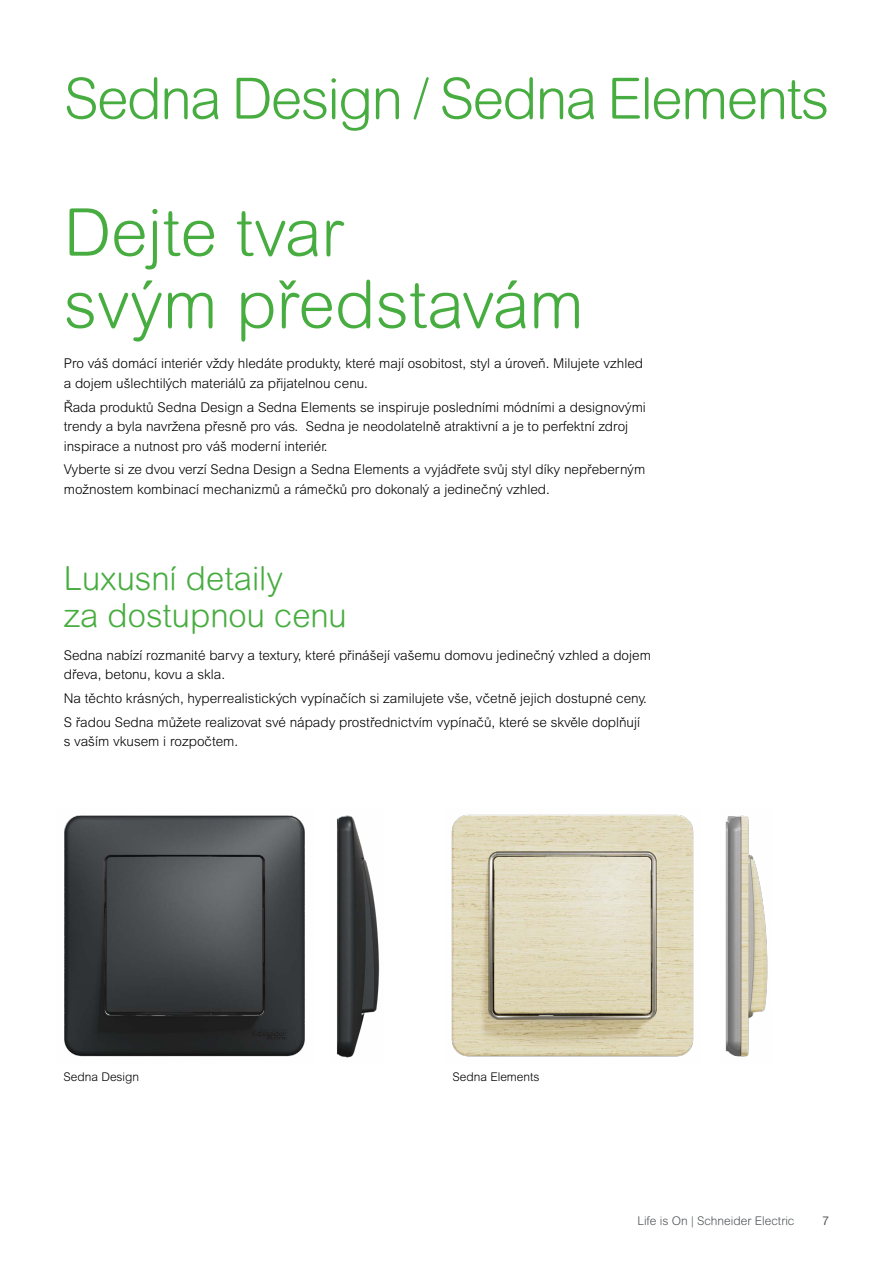
<style>
.page{position:relative;width:893px;height:1263px;background:#fff}
.page>*{position:absolute;margin:0;border:0;box-sizing:border-box;transform-origin:0 0}
.t1{font:300 66px/72px "Arial Rounded MT Pro";color:#48ad40}
.t2{font:300 57px "Arial Rounded MT Pro";letter-spacing:-.03em;color:#48ad40}
.t3{font:300 33px/37.5px "Arial Rounded MT Pro";color:#48ad40}
.t4{font:300 13.5px/19.5px "Arial MT Pro";color:#000}
.t5{font:300 12px "Arial Rounded MT Pro";color:#505456}
.t6{font:300 12px "Arial Rounded MT Pro";color:#000}
.t7{font:12px "Arial Rounded MT Pro";color:#505456}
</style>
<div class="page">
<img style="left:451px;top:814px;width:243px;height:243px">
<img style="left:337px;top:815px;width:43px;height:243px">
<img style="left:725px;top:815px;width:43px;height:242px">
<img style="left:64px;top:815px;width:241px;height:242px">
<h2 class="t2" style="left:64px;top:66px;width:767px">Sedna Design / Sedna Elements</h2>
<h1 class="t1" style="left:64px;top:199px;width:522px">Dejte tvar<br>svým představám</h1>
<p class="t4" style="left:64px;top:354px;width:581px">Pro váš domácí interiér vždy hledáte produkty, které mají osobitost, styl a úroveň. Milujete vzhled a dojem ušlechtilých materiálů za přijatelnou cenu.</p>
<p class="t4" style="left:64px;top:397px;width:584px">Řada produktů Sedna Design a Sedna Elements se inspiruje posledními módními a designovými trendy a byla navržena přesně pro vás. Sedna je neodolatelně atraktivní a je to perfektní zdroj inspirace a nutnost pro váš moderní interiér.</p>
<p class="t4" style="left:64px;top:460px;width:583px">Vyberte si ze dvou verzí Sedna Design a Sedna Elements a vyjádřete svůj styl díky nepřeberným možnostem kombinací mechanizmů a rámečků pro dokonalý a jedinečný vzhled.</p>
<h3 class="t3" style="left:64px;top:561px;width:284px">Luxusní detaily<br>za dostupnou cenu</h3>
<p class="t4" style="left:64px;top:645px;width:589px">Sedna nabízí rozmanité barvy a textury, které přinášejí vašemu domovu jedinečný vzhled a dojem dřeva, betonu, kovu a skla.</p>
<p class="t4" style="left:64px;top:687px;width:585px;line-height:23.7px">Na těchto krásných, hyperrealistických vypínačích si zamilujete vše, včetně jejich dostupné ceny.<br>S řadou Sedna můžete realizovat své nápady prostřednictvím vypínačů, které se skvěle doplňují</p>
<p class="t4" style="left:64px;top:732px;width:176px">s vaším vkusem i rozpočtem.</p>
<p class="t6" style="left:63px;top:1069px;width:77px">Sedna Design</p>
<p class="t6" style="left:452px;top:1069px;width:89px">Sedna Elements</p>
<p class="t5" style="left:637px;top:1213px;width:159px">Life is On | Schneider Electric</p>
<p class="t7" style="left:822px;top:1213px;width:8px">7</p>
</div>
